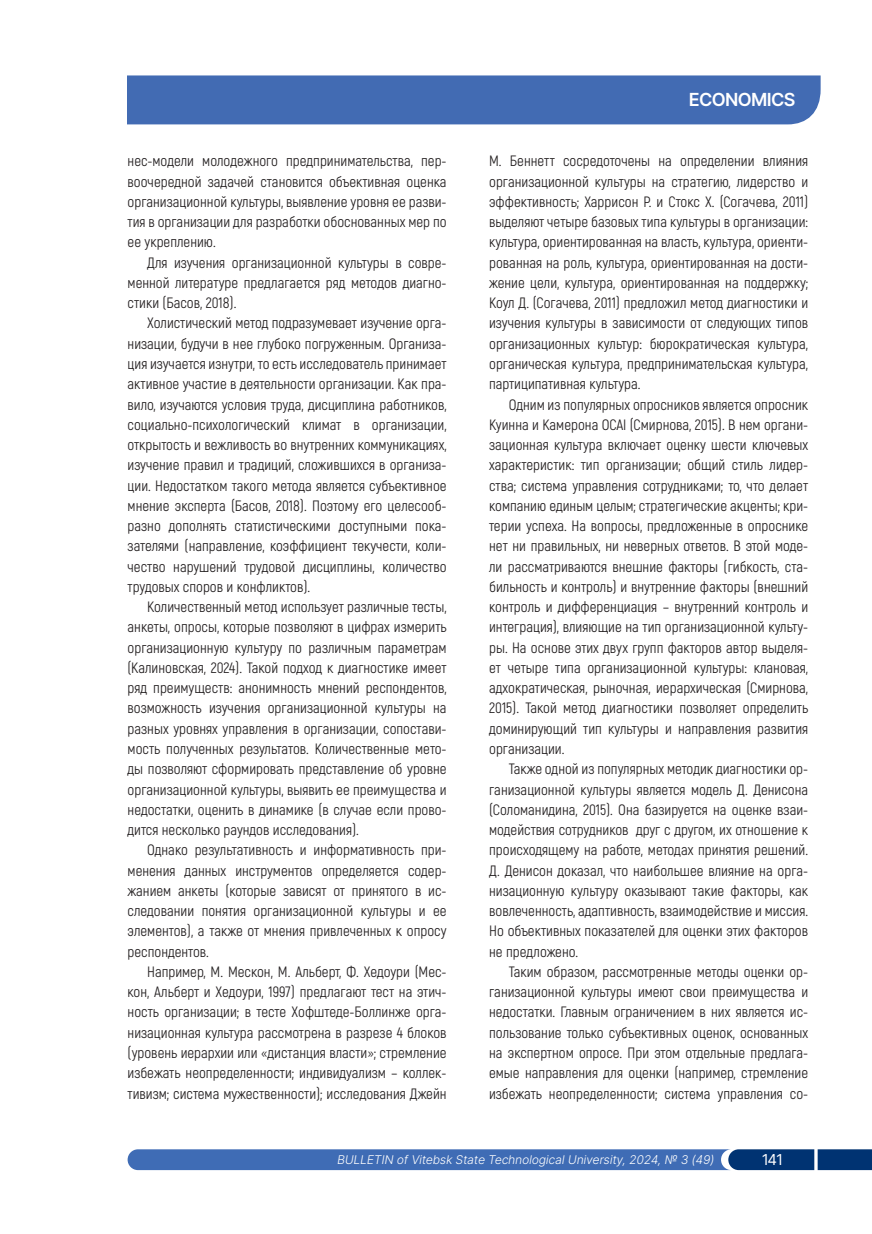
<style>
.page{position:relative;width:872px;height:1234px;background:#fff}
.page>*{position:absolute;margin:0;border:0;box-sizing:border-box;transform-origin:0 0}
.t1{font:600 18px "Inter Tight";color:#fff}
.Основной_текст{font:15px/20.2px "Akrobat";color:#231f20;text-align:justify}
.t2{font:15px "Inter Tight";color:#fff}
.t3{font:italic 300 12px "Inter Tight";letter-spacing:.025em;color:#fff}
</style>
<div class="page">
<svg style="left:128px;top:1149px;width:744px;height:20px;background:#3966ab"></svg>
<div style="left:127px;top:75px;width:693px;height:49px;background:#426bb3"></div>
<p class="Основной_текст" style="left:128px;top:151px;width:320px">нес-модели молодежного предпринимательства, пер&shy;воочередной задачей становится объективная оценка организационной культуры, выявление уровня ее разви&shy;тия в организации для разработки обоснованных мер по ее укреплению.</p>
<p class="Основной_текст" style="left:128px;top:252px;width:320px;text-indent:20px">Для изучения организационной культуры в совре&shy;менной литературе предлагается ряд методов диагно&shy;стики (Басов, 2018).</p>
<p class="Основной_текст" style="left:128px;top:313px;width:320px;text-indent:20px">Холистический метод подразумевает изучение орга&shy;низации, будучи в нее глубоко погруженным. Организа&shy;ция изучается изнутри, то есть исследователь принимает активное участие в деятельности организации. Как пра&shy;вило, изучаются условия труда, дисциплина работников, социально-психологический климат в организации, открытость и вежливость во внутренних коммуникациях, изучение правил и традиций, сложившихся в организа&shy;ции. Недостатком такого метода является субъективное мнение эксперта (Басов, 2018). Поэтому его целесооб&shy;разно дополнять статистическими доступными пока&shy;зателями (направление, коэффициент текучести, коли&shy;чество нарушений трудовой дисциплины, количество трудовых споров и конфликтов).</p>
<p class="Основной_текст" style="left:128px;top:596px;width:320px;text-indent:20px">Количественный метод использует различные тесты, анкеты, опросы, которые позволяют в цифрах измерить организационную культуру по различным параметрам (Калиновская, 2024). Такой подход к диагностике имеет ряд преимуществ: анонимность мнений респондентов, возможность изучения организационной культуры на разных уровнях управления в организации, сопостави&shy;мость полученных результатов. Количественные мето&shy;ды позволяют сформировать представление об уровне организационной культуры, выявить ее преимущества и недостатки, оценить в динамике (в случае если прово&shy;дится несколько раундов исследования).</p>
<p class="Основной_текст" style="left:128px;top:839px;width:320px;text-indent:20px">Однако результативность и информативность при&shy;менения данных инструментов определяется содер&shy;жанием анкеты (которые зависят от принятого в ис&shy;следовании понятия организационной культуры и ее элементов), а также от мнения привлеченных к опросу респондентов.</p>
<p class="Основной_текст" style="left:128px;top:961px;width:320px;text-indent:20px">Например, М. Мескон, М. Альберт, Ф. Хедоури (Мес&shy;кон, Альберт и Хедоури, 1997) предлагают тест на этич&shy;ность организации; в тесте Хофштеде-Боллинже орга&shy;низационная культура рассмотрена в разрезе 4 блоков (уровень иерархии или «дистанция власти»; стремление избежать неопределенности; индивидуализм – коллек&shy;тивизм; система мужественности); исследования Джейн</p>
<p class="t1" style="left:689px;top:86px;width:107px">ECONOMICS</p>
<p class="Основной_текст" style="left:489px;top:151px;width:320px">М. Беннетт сосредоточены на определении влияния организационной культуры на стратегию, лидерство и эффективность; Харрисон Р. и Стокс Х. (Согачева, 2011) выделяют четыре базовых типа культуры в организации: культура, ориентированная на власть, культура, ориенти&shy;рованная на роль, культура, ориентированная на дости&shy;жение цели, культура, ориентированная на поддержку; Коул Д. (Согачева, 2011) предложил метод диагностики и изучения культуры в зависимости от следующих типов организационных культур: бюрократическая культура, органическая культура, предпринимательская культура, партиципативная культура.</p>
<p class="Основной_текст" style="left:489px;top:394px;width:320px;text-indent:20px">Одним из популярных опросников является опросник Куинна и Камерона OCAI (Смирнова, 2015). В нем органи&shy;зационная культура включает оценку шести ключевых характеристик: тип организации; общий стиль лидер&shy;ства; система управления сотрудниками; то, что делает компанию единым целым; стратегические акценты; кри&shy;терии успеха. На вопросы, предложенные в опроснике нет ни правильных, ни неверных ответов. В этой моде&shy;ли рассматриваются внешние факторы (гибкость, ста&shy;бильность и контроль) и внутренние факторы (внешний контроль и дифференциация – внутренний контроль и интеграция), влияющие на тип организационной культу&shy;ры. На основе этих двух групп факторов автор выделя&shy;ет четыре типа организационной культуры: клановая, адхократическая, рыночная, иерархическая (Смирнова, 2015). Такой метод диагностики позволяет определить доминирующий тип культуры и направления развития организации.</p>
<p class="Основной_текст" style="left:489px;top:758px;width:320px;text-indent:20px">Также одной из популярных методик диагностики ор&shy;ганизационной культуры является модель Д. Денисона (Соломанидина, 2015). Она базируется на оценке взаи&shy;модействия сотрудников друг с другом, их отношение к происходящему на работе, методах принятия решений.<br>Д. Денисон доказал, что наибольшее влияние на орга&shy;низационную культуру оказывают такие факторы, как вовлеченность, адаптивность, взаимодействие и миссия.<br>Но объективных показателей для оценки этих факторов не предложено.</p>
<p class="Основной_текст" style="left:489px;top:961px;width:320px;text-indent:20px">Таким образом, рассмотренные методы оценки ор&shy;ганизационной культуры имеют свои преимущества и недостатки. Главным ограничением в них является ис&shy;пользование только субъективных оценок, основанных на экспертном опросе. При этом отдельные предлага&shy;емые направления для оценки (например, стремление избежать неопределенности; система управления со-</p>
<p class="t3" style="left:337px;top:1150px;width:378px">BULLETIN of Vitebsk State Technological University, 2024, № 3 (49)</p>
<p class="t2" style="left:762px;top:1148px;width:21px">141</p>
</div>
